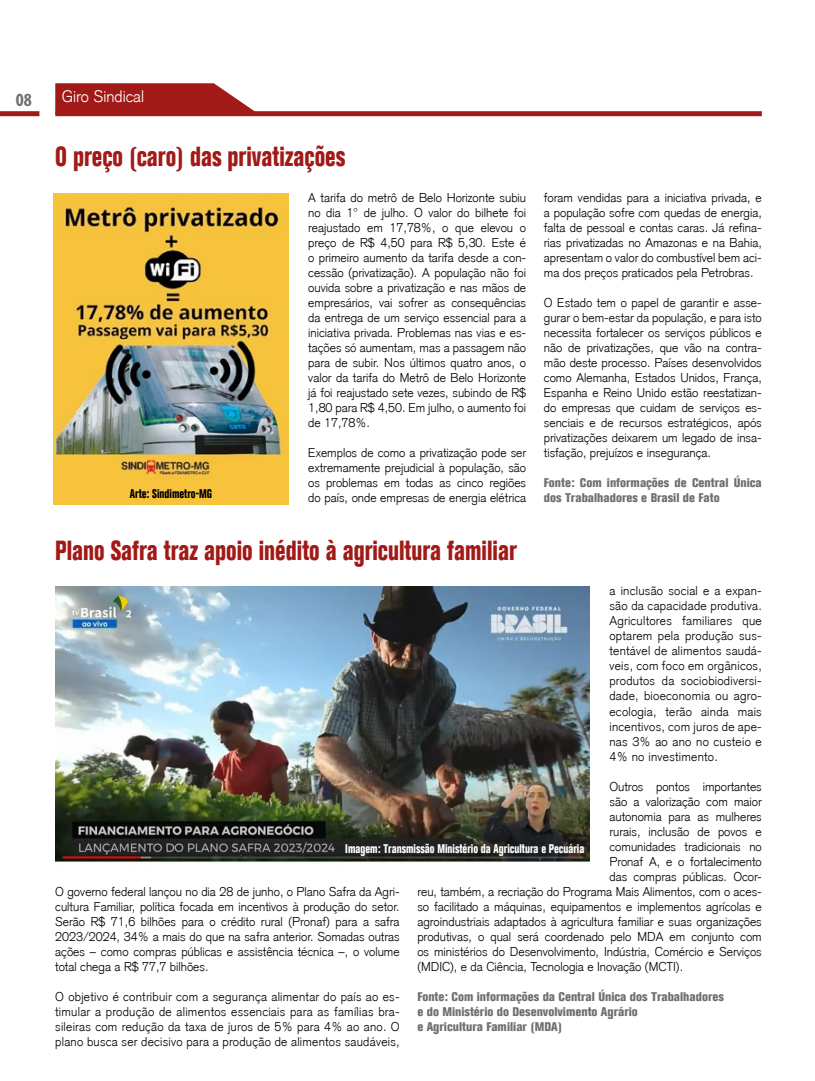
<style>
.page{position:relative;width:815px;height:1081px;background:#fff}
.page>*{position:absolute;margin:0;border:0;box-sizing:border-box;transform-origin:0 0}
.t1{font:800 condensed 27.5px "Akzidenz Grotesk BE";color:#a11a17;scale:.8 1}
.t2{font:700 condensed 18.75px "Myriad Pro";color:#706f6f}
.t3{font:300 16.25px "Akzidenz Grotesk";color:#fff}
.t4{font:300 12.5px/15px "Akzidenz Grotesk";color:#000;text-align:justify}
.t5{font:800 condensed 12.5px/15px "Akzidenz Grotesk BE";color:#706f6f}
.t6{font:800 condensed 12.5px "Akzidenz Grotesk BE";color:#fff;scale:.8 1}
.t7{font:800 condensed 12.5px "Akzidenz Grotesk BE";color:#000;scale:.8 1}
</style>
<div class="page">
<div style="left:0;top:111px;width:39px;height:5px;background:#a11a17"></div>
<svg style="left:55px;top:83px;width:199px;height:28px"></svg>
<div style="left:55px;top:111px;width:707px;height:5px;background:#a11a17"></div>
<div style="left:53px;top:193px;width:236px;height:312px;background:#f7c33c"></div>
<img style="left:57px;top:203px;width:226px;height:273px">
<img style="left:55px;top:586px;width:535px;height:276px">
<h2 class="t2" style="left:16px;top:88px;width:17px">08</h2>
<h3 class="t3" style="left:62px;top:87px;width:84px">Giro Sindical</h3>
<h1 class="t1" style="left:55px;top:141px;width:364px">O preço (caro) das privatizações</h1>
<p class="t7" style="left:130px;top:486px;width:104px">Arte: Sindimetro-MG</p>
<p class="t4" style="left:308px;top:190px;width:219px">A tarifa do metrô de Belo Horizonte subiu no dia 1° de julho. O valor do bilhete foi reajustado em 17,78%, o que elevou o preço de R$ 4,50 para R$ 5,30. Este é o primeiro aumento da tarifa desde a con&shy;cessão (privatização). A população não foi ouvida sobre a privatização e nas mãos de empresários, vai sofrer as consequências da entrega de um serviço essencial para a iniciativa privada. Problemas nas vias e es&shy;tações só aumentam, mas a passagem não para de subir. Nos últimos quatro anos, o valor da tarifa do Metrô de Belo Horizonte já foi reajustado sete vezes, subindo de R$ 1,80 para R$ 4,50. Em julho, o aumento foi de 17,78%.</p>
<p class="t4" style="left:308px;top:445px;width:219px">Exemplos de como a privatização pode ser extremamente prejudicial à população, são os problemas em todas as cinco regiões do país, onde empresas de energia elétrica</p>
<h1 class="t1" style="left:55px;top:534px;width:578px">Plano Safra traz apoio inédito à agricultura familiar</h1>
<p class="t4" style="left:544px;top:190px;width:219px">foram vendidas para a iniciativa privada, e a população sofre com quedas de energia, falta de pessoal e contas caras. Já refina&shy;rias privatizadas no Amazonas e na Bahia, apresentam o valor do combustível bem aci&shy;ma dos preços praticados pela Petrobras.</p>
<p class="t4" style="left:544px;top:295px;width:219px">O Estado tem o papel de garantir e asse&shy;gurar o bem-estar da população, e para isto necessita fortalecer os serviços públicos e não de privatizações, que vão na contra&shy;mão deste processo. Países desenvolvidos como Alemanha, Estados Unidos, França, Espanha e Reino Unido estão reestatizan&shy;do empresas que cuidam de serviços es&shy;senciais e de recursos estratégicos, após privatizações deixarem um legado de insa&shy;tisfação, prejuízos e insegurança.</p>
<p class="t5" style="left:544px;top:475px;width:219px">Fonte: Com informações de Central Única dos Trabalhadores e Brasil de Fato</p>
<p class="t4" style="left:609px;top:584px;width:154px">a inclusão social e a expan&shy;são da capacidade produtiva.<br>Agricultores familiares que optarem pela produção sus&shy;tentável de alimentos saudá&shy;veis, com foco em orgânicos, produtos da sociobiodiversi&shy;dade, bioeconomia ou agro&shy;ecologia, terão ainda mais incentivos, com juros de ape&shy;nas 3% ao ano no custeio e 4% no investimento.</p>
<p class="t4" style="left:609px;top:779px;width:154px">Outros pontos importantes</p>
<p class="t4" style="left:609px;top:794px;width:154px">são a valorização com maior</p>
<p class="t4" style="left:609px;top:809px;width:154px">autonomia para as mulheres</p>
<p class="t4" style="left:609px;top:824px;width:154px">rurais, inclusão de povos e</p>
<p class="t4" style="left:609px;top:839px;width:154px">comunidades tradicionais no</p>
<p class="t4" style="left:609px;top:854px;width:154px">Pronaf A, e o fortalecimento</p>
<p class="t4" style="left:609px;top:869px;width:154px">das compras públicas. Ocor-</p>
<p class="t4" style="left:417px;top:884px;width:346px">reu, também, a recriação do Programa Mais Alimentos, com o aces-</p>
<p class="t4" style="left:417px;top:899px;width:346px">so facilitado a máquinas, equipamentos e implementos agrícolas e</p>
<p class="t4" style="left:417px;top:914px;width:346px">agroindustriais adaptados à agricultura familiar e suas organizações</p>
<p class="t4" style="left:417px;top:929px;width:346px">produtivas, o qual será coordenado pelo MDA em conjunto com</p>
<p class="t4" style="left:417px;top:944px;width:346px">os ministérios do Desenvolvimento, Indústria, Comércio e Serviços</p>
<p class="t4" style="left:417px;top:959px;width:267px">(MDIC), e da Ciência, Tecnologia e Inovação (MCTI).</p>
<p class="t5" style="left:417px;top:989px;width:308px">Fonte: Com informações da Central Única dos Trabalhadores e do Ministério do Desenvolvimento Agrário<br>e Agricultura Familiar (MDA)</p>
<p class="t6" style="left:345px;top:841px;width:300px">Imagem: Transmissão Ministério da Agricultura e Pecuária</p>
<p class="t4" style="left:55px;top:884px;width:346px">O governo federal lançou no dia 28 de junho, o Plano Safra da Agri&shy;cultura Familiar, política focada em incentivos à produção do setor.<br>Serão R$ 71,6 bilhões para o crédito rural (Pronaf) para a safra 2023/2024, 34% a mais do que na safra anterior. Somadas outras ações – como compras públicas e assistência técnica –, o volume total chega a R$ 77,7 bilhões.</p>
<p class="t4" style="left:55px;top:989px;width:346px">O objetivo é contribuir com a segurança alimentar do país ao es&shy;timular a produção de alimentos essenciais para as famílias bra&shy;sileiras com redução da taxa de juros de 5% para 4% ao ano. O plano busca ser decisivo para a produção de alimentos saudáveis,</p>
</div>
